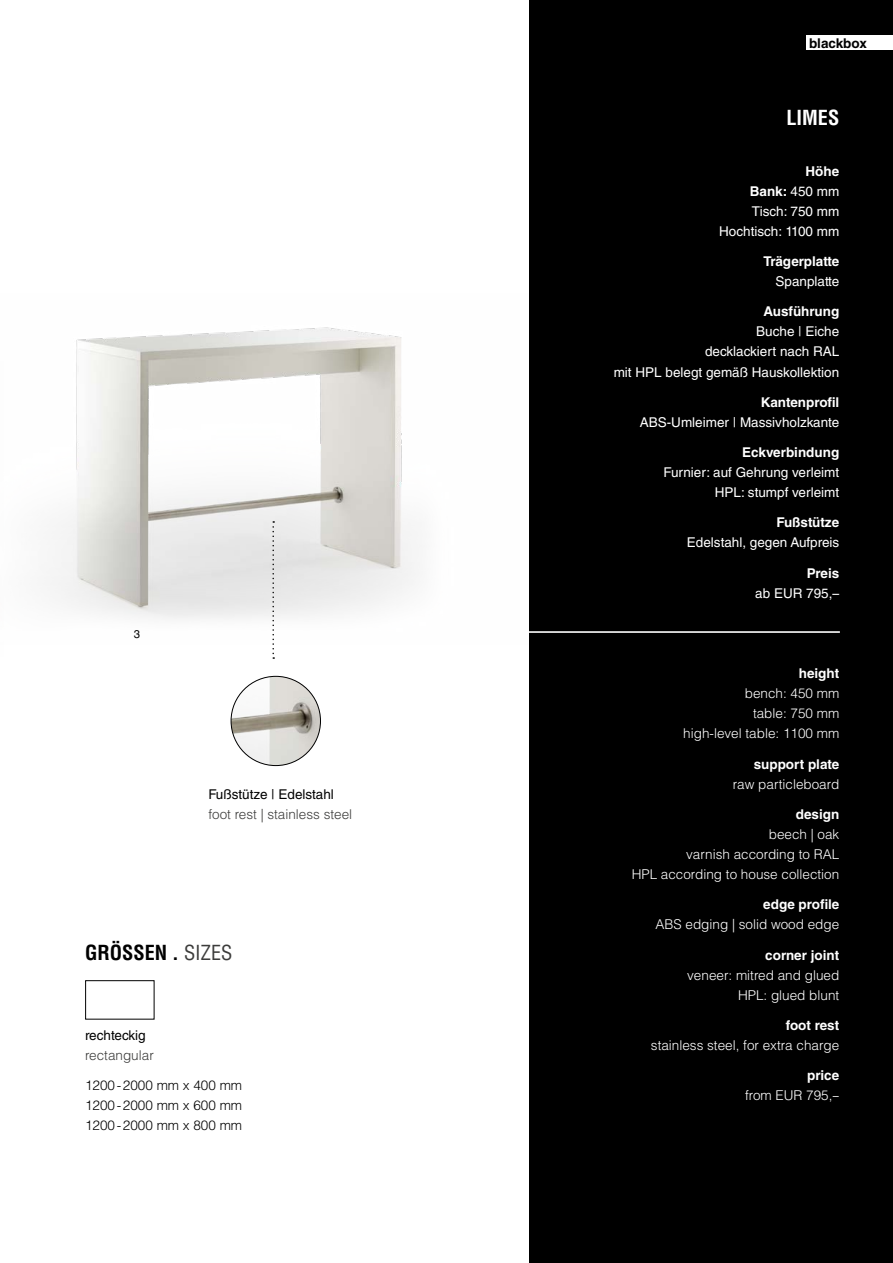
<style>
.page{position:relative;width:893px;height:1263px;background:#fff}
.page>*{position:absolute;margin:0;border:0;box-sizing:border-box;transform-origin:0 0}
.t1{font:700 condensed 20.25px "Helvetica LT Std";color:#000}
.t2{font:700 condensed 20.25px "Helvetica LT Std";color:#fff}
.t3{font:300 13.5px/20.1px "Helvetica LT Std";color:#fff;text-align:right}
.t4{font:13.5px/20.1px "Helvetica LT Std";color:#fff;text-align:right}
.t5{font:700 13.5px "Helvetica LT Std";color:#fff}
.t6{font:300 13.5px/20.1px "Helvetica LT Std";color:#000;text-align:justify}
.t7{font:300 13.5px "Helvetica LT Std";color:#3c3c3b}
.t8{font:13.5px "Helvetica LT Std";color:#000}
.t9{font:700 13.5px "Helvetica LT Std";color:#000}
.t10{font:11.25px "Helvetica LT Std";color:#000}
.s1{font-weight:400;color:#3c3c3b}
.s2{font-weight:700}
.s3{font-family:"Univers LT Std";font-weight:700;font-stretch:condensed}
.s4{font-family:"Myriad Pro";font-weight:400}
</style>
<div class="page">
<div style="left:529px;top:0;width:364px;height:1263px;background:#000"></div>
<div style="left:806px;top:35px;width:87px;height:15px;background:#fff"></div>
<hr style="left:528px;top:631px;width:312px;height:2px;background:#fff">
<div style="left:85px;top:980px;width:69px;height:39px;border:1px solid #000"></div>
<img style="left:50px;top:327px;width:366px;height:292px">
<img style="left:231px;top:676px;width:89px;height:89px;border-radius:45px">
<svg style="left:272px;top:521px;width:2px;height:138px"></svg>
<p class="t10" style="left:134px;top:627px;width:8px">3</p>
<p class="t8" style="left:208px;top:786px;width:127px">Fußstütze | Edelstahl</p>
<p class="t7" style="left:208px;top:805px;width:145px">foot rest | stainless steel</p>
<h1 class="t1" style="left:85px;top:939px;width:149px">GRÖSSEN . <span class="s1">SIZES</span></h1>
<p class="t8" style="left:85px;top:1027px;width:62px">rechteckig</p>
<p class="t7" style="left:85px;top:1047px;width:70px">rectangular</p>
<p class="t6" style="left:85px;top:1075px;width:159px">1200-2000 mm x 400 mm 1200-2000 mm x 600 mm 1200-2000 mm x 800 mm</p>
<p class="t9" style="left:809px;top:35px;width:59px">blackbox</p>
<h1 class="t2" style="left:786px;top:105px;width:54px">LIMES</h1>
<p class="t4" style="left:719px;top:161px;width:122px"><span class="s2">Höhe<br>Bank:</span> 450 mm<br>Tisch: 750 mm<br>Hochtisch: 1100 mm</p>
<p class="t5" style="left:763px;top:253px;width:77px">Trägerplatte</p>
<p class="t4" style="left:775px;top:271px;width:65px">Spanplatte</p>
<p class="t5" style="left:763px;top:303px;width:77px">Ausführung</p>
<p class="t4" style="left:614px;top:321px;width:227px">Buche | Eiche<br>decklackiert nach RAL<br>mit HPL belegt gemäß Hauskollektion</p>
<p class="t5" style="left:761px;top:394px;width:80px">Kantenprofil</p>
<p class="t4" style="left:640px;top:412px;width:201px">ABS-Umleimer | Massivholzkante</p>
<p class="t5" style="left:742px;top:444px;width:98px">Eckverbindung</p>
<p class="t4" style="left:664px;top:462px;width:177px">Furnier: auf Gehrung verleimt<br>HPL: stumpf verleimt</p>
<p class="t5" style="left:776px;top:514px;width:64px">Fußstütze</p>
<p class="t4" style="left:687px;top:533px;width:154px">Edelstahl, gegen Aufpreis</p>
<p class="t4" style="left:755px;top:563px;width:86px"><span class="s2">Preis<br></span>ab EUR 795,<span class="s3">–</span></p>
<p class="t5" style="left:799px;top:665px;width:42px">height</p>
<p class="t3" style="left:683px;top:683px;width:158px">bench: 450 mm<br>table: 750 mm<br>high-level table: 1100 mm</p>
<p class="t5" style="left:754px;top:755px;width:87px">support plate</p>
<p class="t3" style="left:733px;top:774px;width:108px">raw particleboard</p>
<p class="t5" style="left:796px;top:806px;width:45px">design</p>
<p class="t3" style="left:632px;top:824px;width:209px">beech | oak<br>varnish according to RAL<br>HPL according to house collection</p>
<p class="t5" style="left:763px;top:896px;width:78px">edge profile</p>
<p class="t3" style="left:655px;top:914px;width:185px">ABS edging | solid wood edge</p>
<p class="t5" style="left:765px;top:946px;width:76px">corner joint</p>
<p class="t3" style="left:687px;top:965px;width:154px">veneer: mitred and glued<br>HPL: glued blunt</p>
<p class="t5" style="left:786px;top:1017px;width:55px">foot rest</p>
<p class="t3" style="left:651px;top:1035px;width:190px">stainless steel, for extra charge</p>
<p class="t3" style="left:745px;top:1065px;width:96px"><span class="s2">price<br></span>from EUR 795,<span class="s4">–</span></p>
</div>
